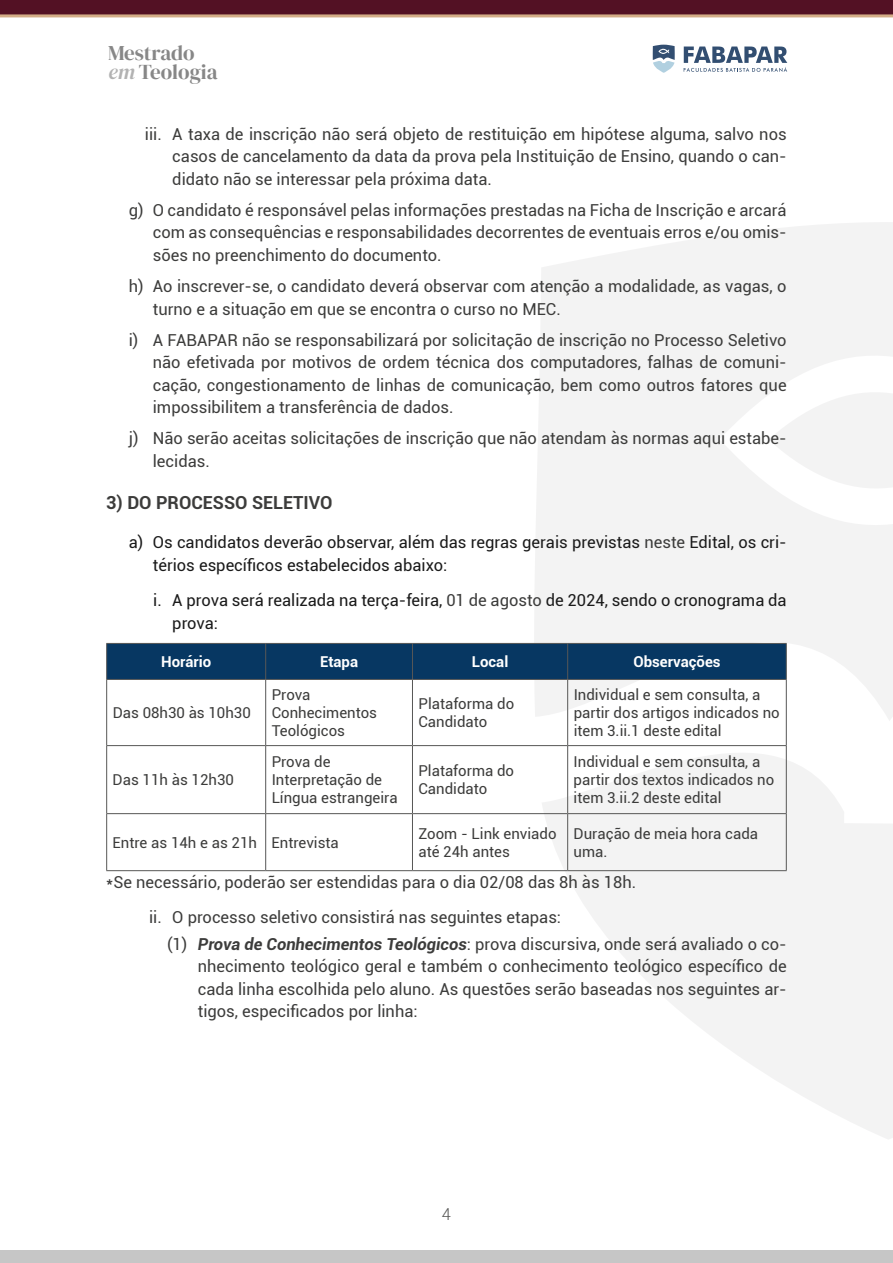
<style>
.page{position:relative;width:893px;height:1263px;background:#fff}
.page>*{position:absolute;margin:0;border:0;box-sizing:border-box;transform-origin:0 0}
.t1{font:21px/18.1px "DM Serif Display";color:#878787}
.t2{font:700 18px "Roboto";color:#3c3c3b}
.t3{font:16.5px/22.5px "Roboto";color:#3c3c3b;text-align:justify}
.t4{font:16.5px/22.5px "Roboto";color:#1a1a1a}
.t5{font:300 16.5px "Roboto";color:#575756}
.t6{font:15px/18px "Roboto";color:#3c3c3b}
.t7{font:700 15px "Roboto";color:#fff}
.s1{font-style:italic;color:#b2b2b2}
.s2{color:#3c3c3b}
.s3{font-weight:700;font-style:italic}
</style>
<div class="page">
<div style="left:0;top:1250px;width:893px;height:13px;background:#c6c6c6"></div>
<svg style="left:542px;top:724px;width:351px;height:415px;fill:#f3f3f3"></svg>
<svg style="left:531px;top:222px;width:362px;height:502px;fill:#f3f3f3"></svg>
<svg style="left:684px;top:47px;width:103px;height:25px"></svg>
<svg style="left:653px;top:45px;width:22px;height:28px"></svg>
<div style="left:0;top:0;width:893px;height:15px;background:#531124"></div>
<hr style="left:0;top:14px;width:893px;height:3px;background:#d3ad87">
<div style="left:107px;top:644px;width:679px;height:35px;background:#073762"></div>
<hr style="left:106px;top:643px;width:160px;height:1px;background:#575756">
<hr style="left:106px;top:644px;width:1px;height:35px;background:#575756">
<hr style="left:266px;top:643px;width:146px;height:1px;background:#575756">
<hr style="left:265px;top:644px;width:1px;height:35px;background:#575756">
<hr style="left:412px;top:643px;width:156px;height:1px;background:#575756">
<hr style="left:412px;top:644px;width:1px;height:35px;background:#575756">
<hr style="left:568px;top:643px;width:219px;height:1px;background:#575756">
<hr style="left:567px;top:644px;width:1px;height:35px;background:#575756">
<hr style="left:786px;top:644px;width:1px;height:35px;background:#575756">
<hr style="left:106px;top:679px;width:160px;height:1px;background:#575756">
<hr style="left:106px;top:680px;width:1px;height:65px;background:#575756">
<hr style="left:266px;top:679px;width:146px;height:1px;background:#575756">
<hr style="left:265px;top:680px;width:1px;height:65px;background:#575756">
<hr style="left:412px;top:679px;width:156px;height:1px;background:#575756">
<hr style="left:412px;top:680px;width:1px;height:65px;background:#575756">
<hr style="left:568px;top:679px;width:219px;height:1px;background:#575756">
<hr style="left:567px;top:680px;width:1px;height:65px;background:#575756">
<hr style="left:786px;top:680px;width:1px;height:65px;background:#575756">
<hr style="left:106px;top:745px;width:160px;height:1px;background:#575756">
<hr style="left:106px;top:746px;width:1px;height:67px;background:#575756">
<hr style="left:266px;top:745px;width:146px;height:1px;background:#575756">
<hr style="left:265px;top:746px;width:1px;height:67px;background:#575756">
<hr style="left:412px;top:745px;width:156px;height:1px;background:#575756">
<hr style="left:412px;top:746px;width:1px;height:67px;background:#575756">
<hr style="left:568px;top:745px;width:219px;height:1px;background:#575756">
<hr style="left:567px;top:746px;width:1px;height:67px;background:#575756">
<hr style="left:786px;top:746px;width:1px;height:67px;background:#575756">
<hr style="left:106px;top:813px;width:160px;height:1px;background:#575756">
<hr style="left:106px;top:814px;width:1px;height:56px;background:#575756">
<hr style="left:266px;top:813px;width:146px;height:1px;background:#575756">
<hr style="left:265px;top:814px;width:1px;height:56px;background:#575756">
<hr style="left:412px;top:813px;width:156px;height:1px;background:#575756">
<hr style="left:412px;top:814px;width:1px;height:56px;background:#575756">
<hr style="left:568px;top:813px;width:219px;height:1px;background:#575756">
<hr style="left:567px;top:814px;width:1px;height:56px;background:#575756">
<hr style="left:786px;top:814px;width:1px;height:56px;background:#575756">
<hr style="left:106px;top:870px;width:160px;height:1px;background:#575756">
<hr style="left:266px;top:870px;width:146px;height:1px;background:#575756">
<hr style="left:412px;top:870px;width:156px;height:1px;background:#575756">
<hr style="left:568px;top:870px;width:219px;height:1px;background:#575756">
<p class="t1" style="left:108px;top:45px;width:111px">Mestrado <span class="s1">em</span> Teologia</p>
<p class="t3" style="left:172px;top:122px;width:616px;text-indent:-27px">iii. A taxa de inscrição não será objeto de restituição em hipótese alguma, salvo nos casos de cancelamento da data da prova pela Instituição de Ensino, quando o can&shy;didato não se interessar pela próxima data.</p>
<p class="t3" style="left:153px;top:198px;width:635px;text-indent:-24px">g) O candidato é responsável pelas informações prestadas na Ficha de Inscrição e arcará com as consequências e responsabilidades decorrentes de eventuais erros e/ou omis&shy;sões no preenchimento do documento.</p>
<p class="t3" style="left:153px;top:274px;width:635px;text-indent:-24px">h) Ao inscrever-se, o candidato deverá observar com atenção a modalidade, as vagas, o turno e a situação em que se encontra o curso no MEC.</p>
<p class="t3" style="left:153px;top:328px;width:635px;text-indent:-24px">i) A FABAPAR não se responsabilizará por solicitação de inscrição no Processo Seletivo não efetivada por motivos de ordem técnica dos computadores, falhas de comuni&shy;cação, congestionamento de linhas de comunicação, bem como outros fatores que impossibilitem a transferência de dados.</p>
<p class="t3" style="left:153px;top:426px;width:635px;text-indent:-24px">j) Não serão aceitas solicitações de inscrição que não atendam às normas aqui estabe&shy;lecidas.</p>
<p class="t2" style="left:106px;top:490px;width:228px">3) DO PROCESSO SELETIVO</p>
<p class="t4" style="left:153px;top:530px;width:635px;text-indent:-24px">a) Os candidatos deverão observar, além das regras gerais previstas <span class="s2">neste</span> Edital, os cri&shy;térios específicos estabelecidos abaixo:</p>
<p class="t4" style="left:172px;top:588px;width:616px;text-indent:-19px">i. A prova será realizada na terça-feira, <span class="s2">01 de agosto</span> de 2024, sendo o cronograma da prova:</p>
<p class="t7" style="left:161px;top:651px;width:52px">Horário</p>
<p class="t7" style="left:320px;top:651px;width:40px">Etapa</p>
<p class="t7" style="left:472px;top:651px;width:38px">Local</p>
<p class="t7" style="left:633px;top:651px;width:89px">Observações</p>
<p class="t6" style="left:113px;top:703px;width:140px">Das 08h30 às 10h30</p>
<p class="t6" style="left:272px;top:685px;width:107px">Prova<br>Conhecimentos<br>Teológicos</p>
<p class="t6" style="left:418px;top:694px;width:97px">Plataforma do<br>Candidato</p>
<p class="t6" style="left:574px;top:685px;width:208px">Individual e sem consulta, a partir dos artigos indicados no item 3.ii.1 deste edital</p>
<p class="t6" style="left:272px;top:752px;width:127px">Prova de<br>Interpretação de<br>Língua estrangeira</p>
<p class="t6" style="left:418px;top:761px;width:97px">Plataforma do<br>Candidato</p>
<p class="t6" style="left:574px;top:752px;width:202px">Individual e sem consulta, a partir dos textos indicados no item 3.ii.2 deste edital</p>
<p class="t6" style="left:113px;top:833px;width:228px">Entre as 14h e as 21h Entrevista</p>
<p class="t6" style="left:418px;top:824px;width:140px">Zoom - Link enviado até 24h antes</p>
<p class="t6" style="left:574px;top:824px;width:186px">Duração de meia hora cada uma.</p>
<p class="t3" style="left:149px;top:863px;width:489px;line-height:35.2px;text-indent:-43px">*Se necessário, poderão ser estendidas para o dia 02/08 das 8h às 18h. ii. O processo seletivo consistirá nas seguintes etapas:</p>
<p class="t3" style="left:198px;top:932px;width:590px;text-indent:-35px">　(1) <span class="s3">Prova de Conhecimentos Teológicos</span>: prova discursiva, onde será avaliado o co&shy;nhecimento teológico geral e também o conhecimento teológico específico de cada linha escolhida pelo aluno. As questões serão baseadas nos seguintes ar&shy;tigos, especificados por linha:</p>
<p class="t6" style="left:113px;top:770px;width:123px">Das 11h às 12h30</p>
<p class="t5" style="left:442px;top:1203px;width:11px">4</p>
</div>
